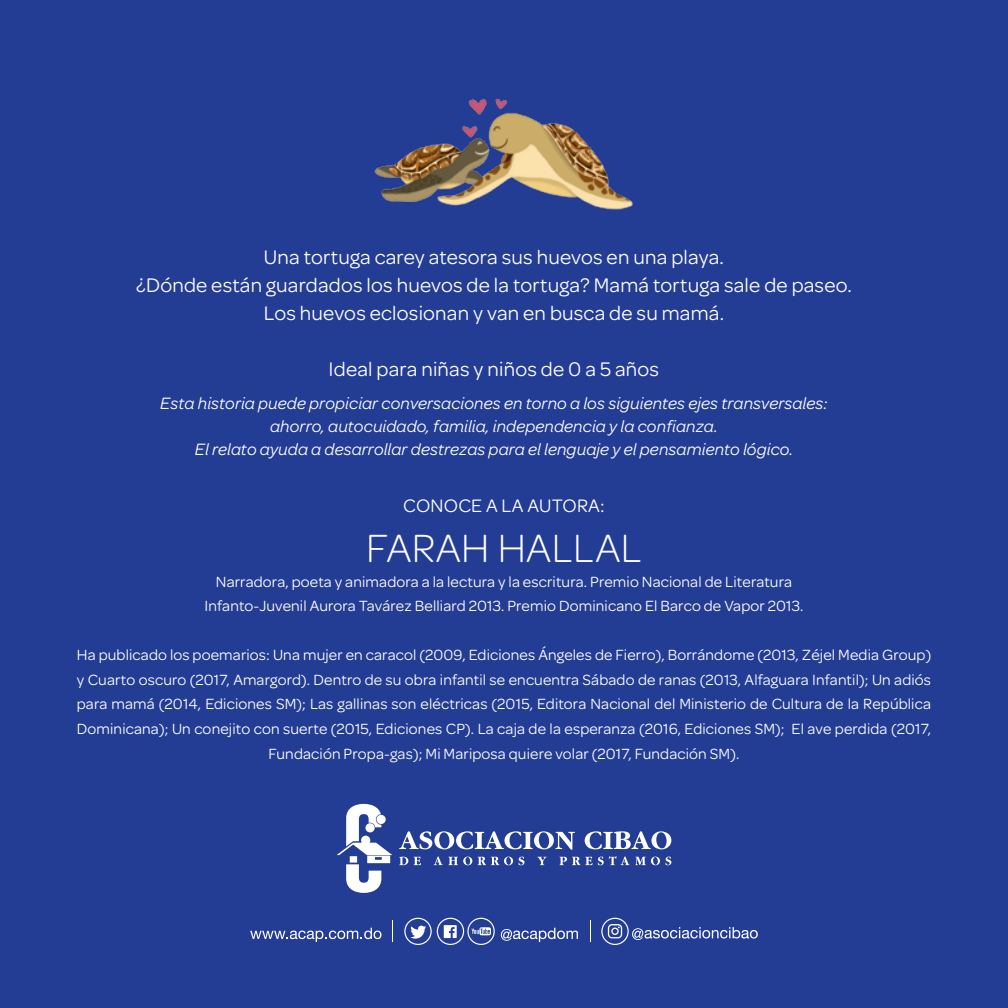
<style>
.page{position:relative;width:1008px;height:1008px;background:#243d94}
.page>*{position:absolute;margin:0;border:0;box-sizing:border-box;transform-origin:0 0}
.t1{font:300 42px "Omnes";letter-spacing:.01em;color:#fff}
.t2{font:21px/28px "Omnes";letter-spacing:.01em;color:#fff;text-align:center}
.t3{font:19.25px "Omnes";letter-spacing:.01em;color:#fff}
.t4{font:italic 17.5px/22.8px "Omnes";letter-spacing:.01em;color:#fff;text-align:center}
.t5{font:15.75px/24.5px "Omnes";letter-spacing:.01em;color:#fff;text-align:center}
</style>
<div class="page">
<img style="left:374px;top:98px;width:259px;height:112px">
<svg style="left:337px;top:804px;width:55px;height:89px"></svg>
<svg style="left:399px;top:857px;width:9px;height:8px"></svg>
<svg style="left:414px;top:857px;width:7px;height:8px"></svg>
<svg style="left:434px;top:857px;width:38px;height:8px"></svg>
<svg style="left:478px;top:857px;width:35px;height:8px"></svg>
<svg style="left:519px;top:857px;width:5px;height:8px"></svg>
<svg style="left:537px;top:857px;width:10px;height:8px"></svg>
<svg style="left:559px;top:857px;width:33px;height:8px"></svg>
<svg style="left:598px;top:856px;width:73px;height:9px"></svg>
<svg style="left:399px;top:831px;width:176px;height:19px"></svg>
<svg style="left:585px;top:831px;width:86px;height:18px"></svg>
<svg style="left:404px;top:918px;width:91px;height:27px"></svg>
<svg style="left:392px;top:921px;width:1px;height:21px"></svg>
<svg style="left:590px;top:921px;width:1px;height:21px"></svg>
<svg style="left:501px;top:928px;width:77px;height:14px"></svg>
<svg style="left:601px;top:918px;width:157px;height:27px"></svg>
<svg style="left:250px;top:928px;width:131px;height:14px"></svg>
<h2 class="t2" style="left:136px;top:243px;width:717px">Una tortuga carey atesora sus huevos en una playa.<br>¿Dónde están guardados los huevos de la tortuga? Mamá tortuga sale de paseo.<br>Los huevos eclosionan y van en busca de su mamá.</h2>
<h2 class="t2" style="left:329px;top:355px;width:332px">Ideal para niñas y niños de 0 a 5 años</h2>
<p class="t4" style="left:160px;top:392px;width:669px">Esta historia puede propiciar conversaciones en torno a los siguientes ejes transversales: ahorro, autocuidado, familia, independencia y la confianza.<br>El relato ayuda a desarrollar destrezas para el lenguaje y el pensamiento lógico.</p>
<p class="t3" style="left:403px;top:495px;width:203px">CONOCE A LA AUTORA:</p>
<h1 class="t1" style="left:366px;top:526px;width:277px">FARAH HALLAL</h1>
<p class="t5" style="left:205px;top:570px;width:600px">Narradora, poeta y animadora a la lectura y la escritura. Premio Nacional de Literatura<br>Infanto-Juvenil Aurora Tavárez Belliard 2013. Premio Dominicano El Barco de Vapor 2013.</p>
<p class="t5" style="left:77px;top:643px;width:856px">Ha publicado los poemarios: Una mujer en caracol (2009, Ediciones Ángeles de Fierro), Borrándome (2013, Zéjel Media Group) y Cuarto oscuro (2017, Amargord). Dentro de su obra infantil se encuentra Sábado de ranas (2013, Alfaguara Infantil); Un adiós para mamá (2014, Ediciones SM); Las gallinas son eléctricas (2015, Editora Nacional del Ministerio de Cultura de la República Dominicana); Un conejito con suerte (2015, Ediciones CP). La caja de la esperanza (2016, Ediciones SM); El ave perdida (2017, Fundación Propa-gas); Mi Mariposa quiere volar (2017, Fundación SM).</p>
</div>
